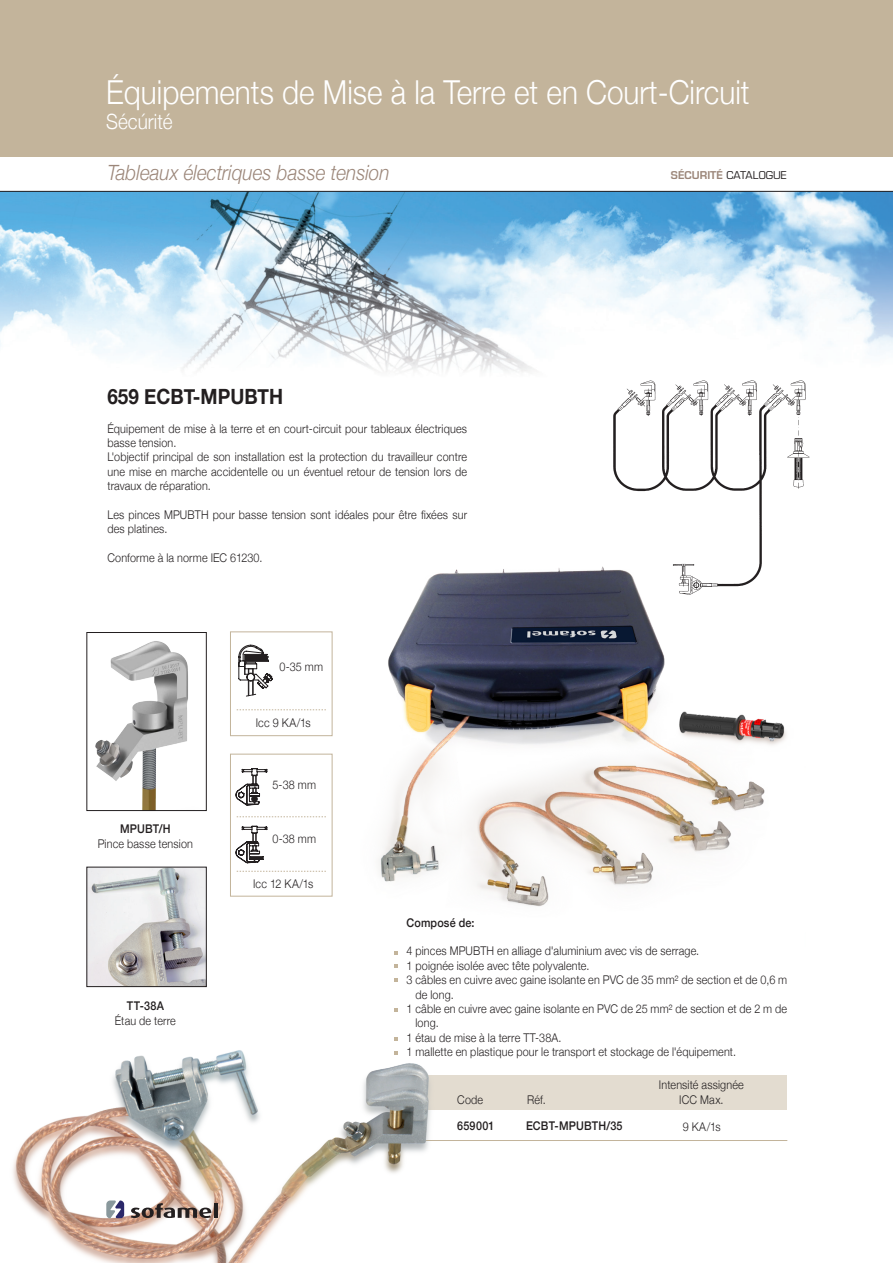
<style>
.page{position:relative;width:893px;height:1263px;background:#fff}
.page>*{position:absolute;margin:0;border:0;box-sizing:border-box;transform-origin:0 0}
.t1{font:300 33px "Helvetica Neue";color:#fff;scale:.9 1}
.t2{font:italic 300 21px "Helvetica Neue";color:#9b8679;scale:.9 1}
.t3{font:700 21px "Helvetica Neue";color:#231f20;scale:.9 1}
.t4{font:300 21px "Helvetica Neue";color:#fff;scale:.9 1}
.t5{font:300 12px/14.4px "Helvetica Neue";letter-spacing:.015em;color:#231f20;scale:.9 1}
.t6{font:500 12px "Helvetica Neue";letter-spacing:.015em;color:#231f20;scale:.9 1}
.t7{font:10.5px "Eurostile";color:#231f20}
.s1{font-weight:600;color:#9b8679}
</style>
<div class="page">
<div style="left:406px;top:1075px;width:381px;height:34px;background:#e3dcd0"></div>
<hr style="left:406px;top:1140px;width:381px;height:1px;background:#c3b49b">
<img style="left:13px;top:1055px;width:189px;height:208px">
<img style="left:202px;top:1050px;width:248px;height:213px">
<div style="left:0;top:0;width:893px;height:157px;background:#c3b49b"></div>
<img style="left:0;top:192px;width:893px;height:180px">
<img style="left:303px;top:566px;width:483px;height:341px">
<hr style="left:0;top:191px;width:893px;height:1px;background:#231f20">
<svg style="left:394px;top:978px;width:4px;height:4px"></svg>
<svg style="left:394px;top:964px;width:4px;height:4px"></svg>
<svg style="left:394px;top:951px;width:4px;height:4px"></svg>
<svg style="left:394px;top:1008px;width:4px;height:3px"></svg>
<svg style="left:394px;top:1037px;width:4px;height:4px"></svg>
<svg style="left:394px;top:1051px;width:4px;height:4px"></svg>
<img style="left:603px;top:380px;width:207px;height:221px">
<svg style="left:131px;top:1203px;width:80px;height:15px"></svg>
<hr style="left:214px;top:1203px;width:4px;height:15px;background:#231f20">
<svg style="left:106px;top:1200px;width:18px;height:18px"></svg>
<div style="left:230px;top:631px;width:102px;height:105px;background:#fff;border:1px solid #c3b49b"></div>
<svg style="left:239px;top:645px;width:33px;height:51px"></svg>
<img style="left:95px;top:641px;width:93px;height:168px">
<div style="left:86px;top:632px;width:121px;height:179px;border:1px solid #231f20"></div>
<img style="left:88px;top:869px;width:117px;height:116px">
<div style="left:86px;top:867px;width:121px;height:120px;border:1px solid #231f20"></div>
<svg style="left:237px;top:709px;width:89px;height:1px"></svg>
<div style="left:230px;top:754px;width:102px;height:142px;background:#fff;border:1px solid #c3b49b"></div>
<svg style="left:237px;top:871px;width:89px;height:1px"></svg>
<svg style="left:236px;top:768px;width:90px;height:95px"></svg>
<p class="t1" style="left:106px;top:66px;width:716px">Équipements de Mise à la Terre et en Court-Circuit</p>
<p class="t4" style="left:106px;top:105px;width:75px">Sécúrité</p>
<p class="t2" style="left:107px;top:156px;width:315px">Tableaux électriques basse tension</p>
<p class="t7" style="left:671px;top:168px;width:117px"><span class="s1">SÉCURITÉ</span> CATALOGUE</p>
<p class="t3" style="left:107px;top:380px;width:197px">659 ECBT-MPUBTH</p>
<p class="t5" style="left:107px;top:420px;width:401px">Équipement de mise à la terre et en court-circuit pour tableaux électriques basse tension.</p>
<p class="t5" style="left:107px;top:449px;width:401px;text-align:justify">L'objectif principal de son installation est la protection du travailleur contre une mise en marche accidentelle ou un éventuel retour de tension lors de travaux de réparation.</p>
<p class="t5" style="left:107px;top:507px;width:401px">Les pinces MPUBTH pour basse tension sont idéales pour être fixées sur des platines.</p>
<p class="t5" style="left:107px;top:550px;width:174px">Conforme à la norme IEC 61230.</p>
<p class="t5" style="left:279px;top:659px;width:50px">0-35 mm</p>
<p class="t5" style="left:256px;top:715px;width:63px">Icc 9 KA/1s</p>
<p class="t6" style="left:120px;top:819px;width:58px">MPUBT/H</p>
<p class="t5" style="left:98px;top:835px;width:107px">Pince basse tension</p>
<p class="t6" style="left:127px;top:996px;width:43px">TT-38A</p>
<p class="t5" style="left:115px;top:1012px;width:69px">Étau de terre</p>
<p class="t5" style="left:272px;top:777px;width:50px">5-38 mm</p>
<p class="t5" style="left:272px;top:831px;width:50px">0-38 mm</p>
<p class="t5" style="left:253px;top:876px;width:69px">Icc 12 KA/1s</p>
<p class="t6" style="left:406px;top:913px;width:77px">Composé de:</p>
<p class="t5" style="left:406px;top:943px;width:327px">4 pinces MPUBTH en alliage d'aluminium avec vis de serrage.</p>
<p class="t5" style="left:406px;top:957px;width:205px">1 poignée isolée avec tête polyvalente.</p>
<p class="t5" style="left:406px;top:972px;width:425px">3 câbles en cuivre avec gaine isolante en PVC de 35 mm² de section et de 0,6 m</p>
<p class="t5" style="left:415px;top:986px;width:44px">de long.</p>
<p class="t5" style="left:406px;top:1001px;width:425px">1 câble en cuivre avec gaine isolante en PVC de 25 mm² de section et de 2 m de</p>
<p class="t5" style="left:415px;top:1015px;width:27px">long.</p>
<p class="t5" style="left:406px;top:1029px;width:174px">1 étau de mise à la terre TT-38A.</p>
<p class="t5" style="left:406px;top:1044px;width:368px">1 mallette en plastique pour le transport et stockage de l'équipement.</p>
<p class="t5" style="left:457px;top:1091px;width:30px">Code</p>
<p class="t6" style="left:457px;top:1116px;width:43px">659001</p>
<p class="t6" style="left:526px;top:1116px;width:109px">ECBT-MPUBTH/35</p>
<p class="t5" style="left:659px;top:1077px;width:96px">Intensité assignée</p>
<p class="t5" style="left:679px;top:1092px;width:51px">ICC Max.</p>
<p class="t5" style="left:527px;top:1091px;width:22px">Réf.</p>
<p class="t5" style="left:683px;top:1119px;width:44px">9 KA/1s</p>
</div>
